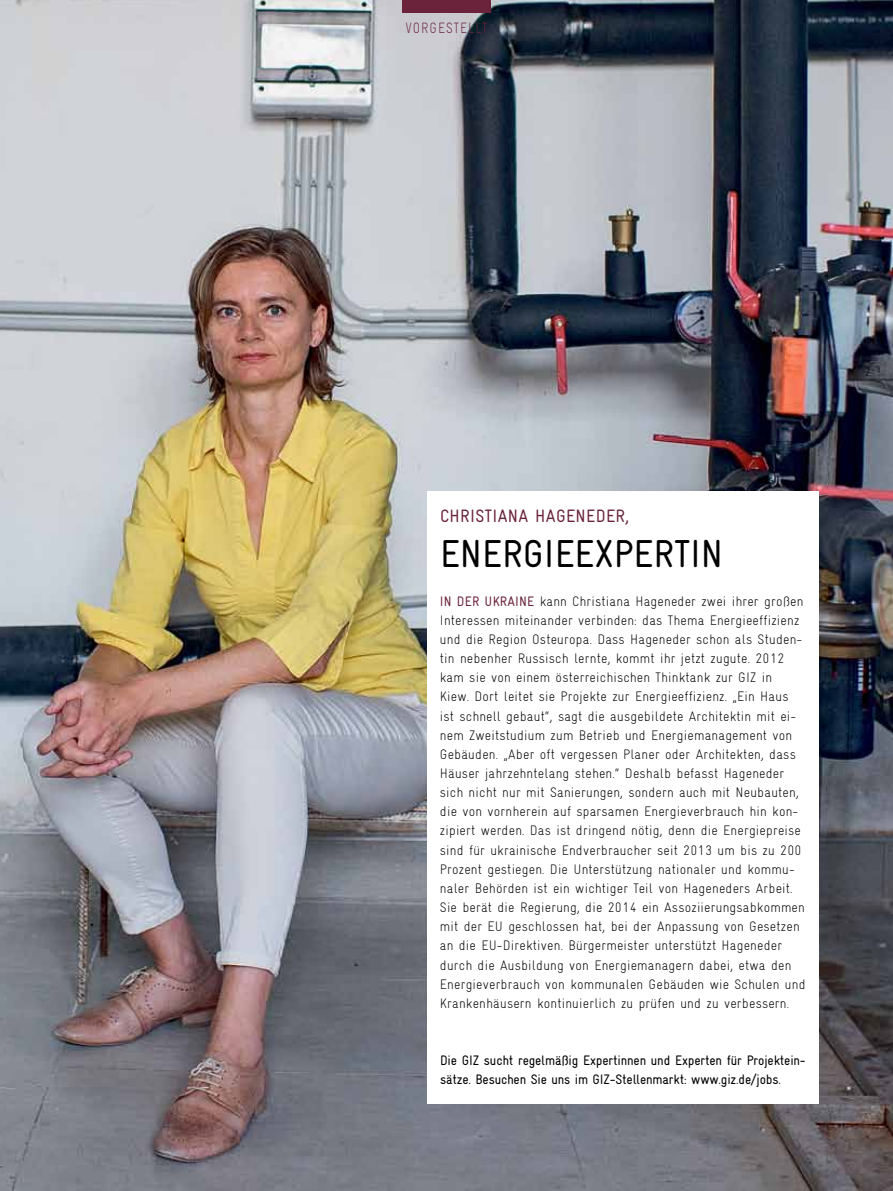
<style>
.page{position:relative;width:893px;height:1191px;background:#fff}
.page>*{position:absolute;margin:0;border:0;box-sizing:border-box;transform-origin:0 0}
.t1{font:39px "Gravur Condensed Reg CE";color:#000}
.t2{font:18px "Gravur Condensed Reg CE";letter-spacing:.02em;color:#6a233a}
.t3{font:15px "Gravur Condensed Light CE";letter-spacing:.075em;color:#6a233a;scale:.9 1}
.t4{font:13.8px/19.2px "Gravur Condensed Light CE";letter-spacing:.015em;color:#000}
.t5{font:13.8px/19.2px "Gravur Condensed Reg CE";letter-spacing:-.01em;color:#000}
.s1{font-family:"Gravur Condensed Reg CE";color:#6a233a}
</style>
<div class="page">
<img style="left:0;top:0;width:893px;height:1191px">
<div style="left:427px;top:491px;width:392px;height:612px;background:#fff"></div>
<div style="left:402px;top:0;width:88px;height:13px;background:#6a233a"></div>
<p class="t3" style="left:406px;top:19px;width:93px">VORGESTELLT</p>
<p class="t2" style="left:440px;top:505px;width:117px">CHRISTIaNA HAGENEDER</p>
<p class="t2" style="left:626px;top:505px;width:5px">,</p>
<p class="t1" style="left:440px;top:532px;width:284px">Energieexpertin</p>
<p class="t4" style="left:440px;top:591px;width:367px"><span class="s1">in der Ukraine</span> kann Christiana Hageneder zwei ihrer großen Interessen miteinander verbinden: das Thema Energieeffizienz und die Region Osteuropa. Dass Hageneder schon als Studen&shy;tin nebenher Russisch lernte, kommt ihr jetzt zugute. 2012 kam sie von einem österreichischen Thinktank zur GIZ in<br>Kiew. Dort leitet sie Projekte zur Energieeffizienz. „Ein Haus ist schnell gebaut“, sagt die ausgebildete Architektin mit ei&shy;nem Zweitstudium zum Betrieb und Energiemanagement von Gebäuden. „Aber oft vergessen Planer oder Architekten, dass Häuser jahrzehntelang stehen.“ Deshalb befasst Hageneder sich nicht nur mit Sanierungen, sondern auch mit Neubauten, die von vornherein auf sparsamen Energieverbrauch hin kon&shy;zipiert werden. Das ist dringend nötig, denn die Energiepreise sind für ukrainische Endverbraucher seit 2013 um bis zu 200<br>Prozent gestiegen. Die Unterstützung nationaler und kommu&shy;naler Behörden ist ein wichtiger Teil von Hageneders Arbeit.<br>Sie berät die Regierung, die 2014 ein Assoziierungsabkommen mit der EU geschlossen hat, bei der Anpassung von Gesetzen an die EU-Direktiven. Bürgermeister unterstützt Hageneder durch die Ausbildung von Energiemanagern dabei, etwa den Energieverbrauch von kommunalen Gebäuden wie Schulen und Krankenhäusern kontinuierlich zu prüfen und zu verbessern.</p>
<p class="t5" style="left:440px;top:1050px;width:367px">D ie GIZ sucht regelmäßig Expertinnen und Experten für Projektein&shy;sätze. Besuchen Sie uns im GIZ-Stellenmarkt: www.giz.de/jobs.</p>
</div>
